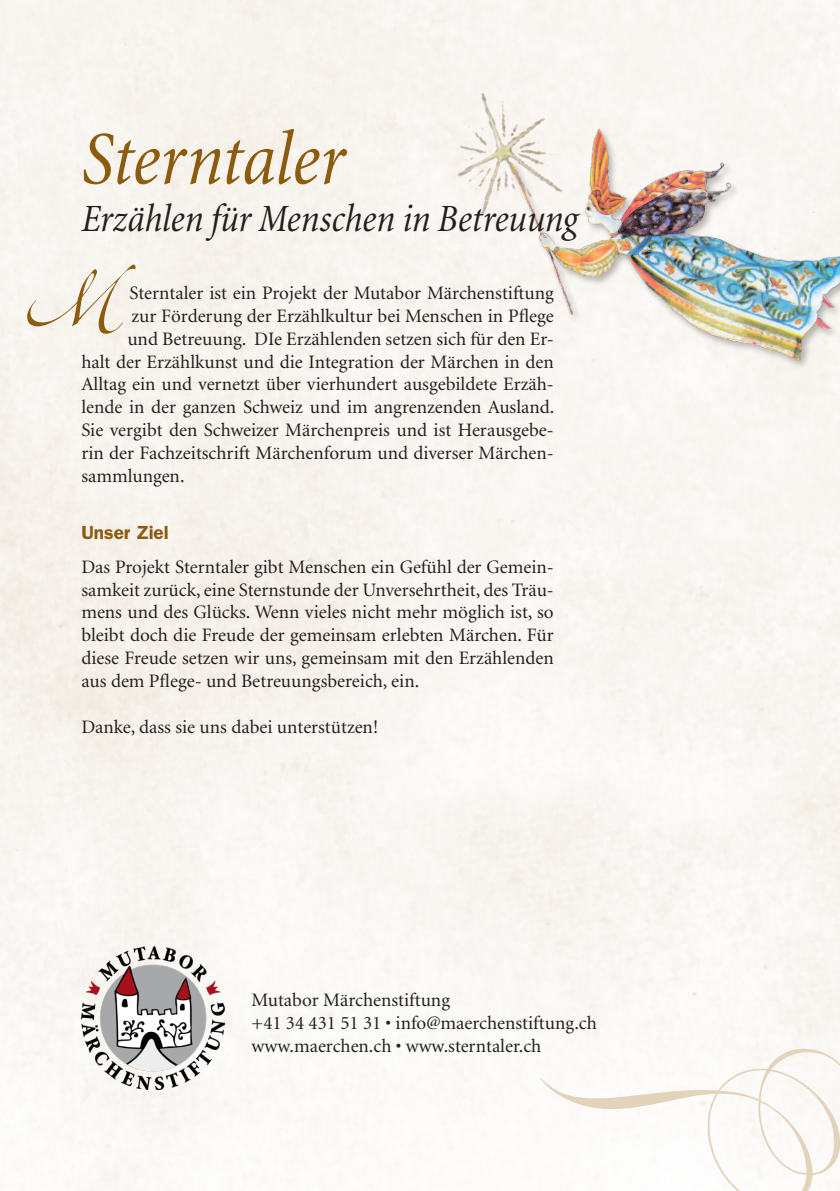
<style>
.page{position:relative;width:840px;height:1191px;background:#fff}
.page>*{position:absolute;margin:0;border:0;box-sizing:border-box;transform-origin:0 0}
.t1{font:italic condensed 77px "Minion";letter-spacing:-.005em;color:#8b5c0e}
.t2{font:italic condensed 39.2px "Minion";color:#231f20}
.t3{font:19px/22.8px "Minion";color:#231f20;text-align:justify}
.t4{font:600 19px "Franklin Gothic";color:#8b5c0e}
</style>
<div class="page">
<img style="left:0;top:0;width:839px;height:1191px">
<svg style="left:539px;top:1048px;width:300px;height:143px"></svg>
<img style="left:486px;top:35px;width:353px;height:358px">
<img style="left:409px;top:57px;width:177px;height:184px">
<img style="left:81px;top:946px;width:144px;height:143px">
<svg style="left:27px;top:265px;width:108px;height:69px"></svg>
<h1 class="t1" style="left:81px;top:119px;width:265px">Sterntaler</h1>
<h2 class="t2" style="left:81px;top:198px;width:498px">Erzählen für Menschen in Betreuung</h2>
<p class="t3" style="left:129px;top:282px;width:425px">Sterntaler ist ein Projekt der Mutabor Märchenstiftung</p>
<p class="t3" style="left:131px;top:305px;width:424px">zur Förderung der Erzählkultur bei Menschen in Pflege</p>
<p class="t3" style="left:127px;top:328px;width:427px">und Betreuung. DIe Erzählenden setzen sich für den Er-</p>
<p class="t3" style="left:81px;top:351px;width:474px">halt der Erzählkunst und die Integration der Märchen in den</p>
<p class="t3" style="left:81px;top:373px;width:474px">Alltag ein und vernetzt über vierhundert ausgebildete Erzäh-</p>
<p class="t3" style="left:81px;top:396px;width:474px">lende in der ganzen Schweiz und im angrenzenden Ausland.</p>
<p class="t3" style="left:81px;top:419px;width:474px">Sie vergibt den Schweizer Märchenpreis und ist Herausgebe-</p>
<p class="t3" style="left:81px;top:442px;width:473px">rin der Fachzeitschrift Märchenforum und diverser Märchen-</p>
<p class="t3" style="left:81px;top:465px;width:105px">sammlungen.</p>
<p class="t4" style="left:81px;top:521px;width:89px">Unser Ziel</p>
<p class="t3" style="left:81px;top:556px;width:474px">Das Projekt Sterntaler gibt Menschen ein Gefühl der Gemein&shy;samkeit zurück, eine Sternstunde der Unversehrtheit, des Träu&shy;mens und des Glücks. Wenn vieles nicht mehr möglich ist, so bleibt doch die Freude der gemeinsam erlebten Märchen. Für diese Freude setzen wir uns, gemeinsam mit den Erzählenden aus dem Pflege- und Betreuungsbereich, ein.</p>
<p class="t3" style="left:81px;top:715px;width:298px">Danke, dass sie uns dabei unterstützen!</p>
<p class="t3" style="left:251px;top:989px;width:346px;text-align:left">Mutabor Märchenstiftung<br>+41 34 431 51 31 • info@maerchenstiftung.ch www.maerchen.ch • www.sterntaler.ch</p>
</div>
